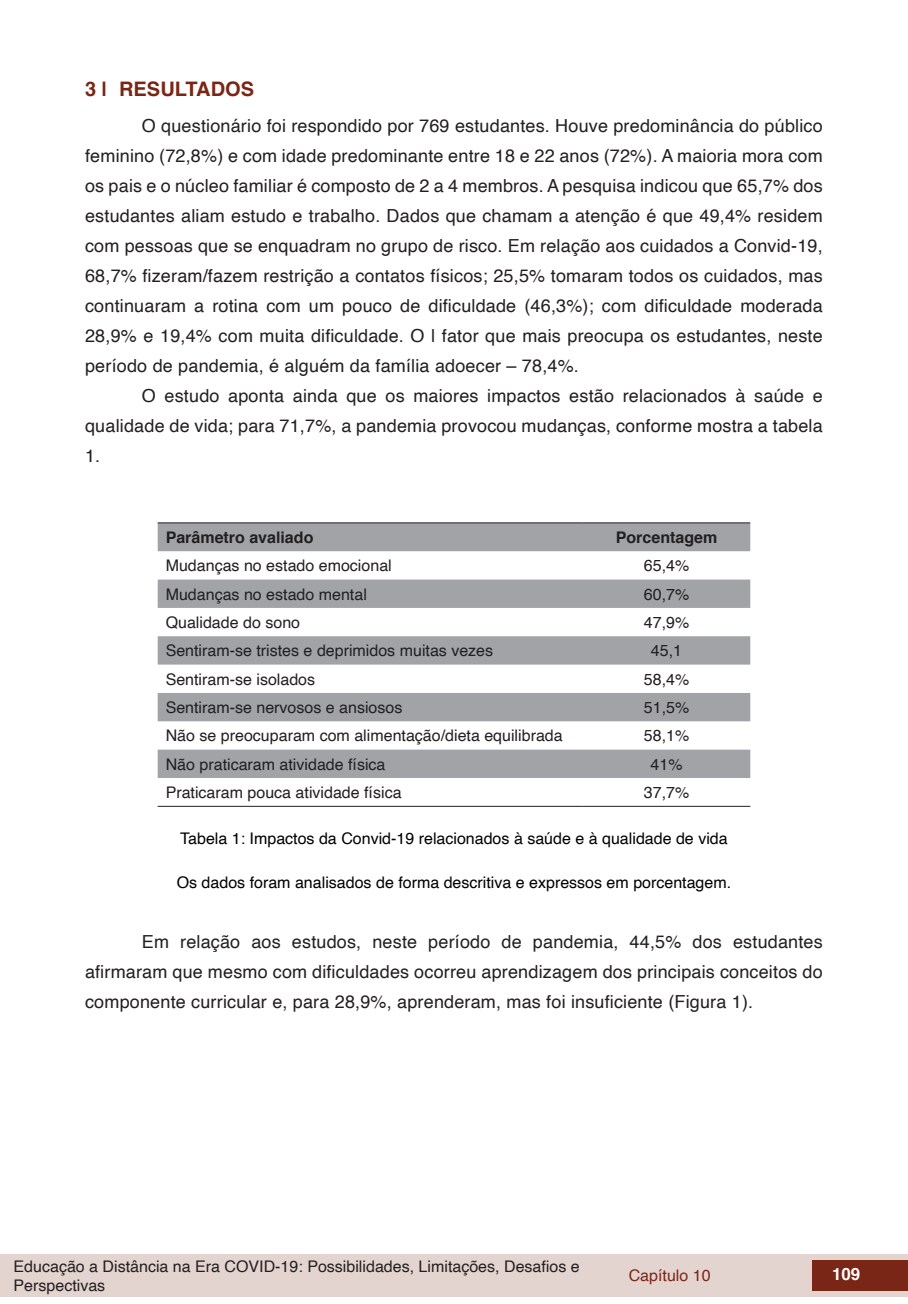
<style>
.page{position:relative;width:908px;height:1304px;background:#fff}
.page>*{position:absolute;margin:0;border:0;box-sizing:border-box;transform-origin:0 0}
.t1{font:700 20px "Helvetica";color:#7a2616}
.txt{font:18px/30px "Helvetica";letter-spacing:.01em;color:#231f20;text-align:justify}
.t2{font:700 16.8px "Helvetica";color:#fff}
.tab_txt_centro{font:16px/18.2px "Helvetica";color:#231f20}
.info_tab_graf_imag{font:16px "Helvetica";color:#000}
.tab_txt_centro-2{font:700 16px "Helvetica";color:#231f20}
.t3{font:16px "Helvetica";color:#7a2616}
</style>
<div class="page">
<div style="left:0;top:1254px;width:906px;height:43px;background:#e4d4d0"></div>
<div style="left:812px;top:1261px;width:95px;height:30px;background:#7a2616"></div>
<svg style="left:158px;top:523px;width:592px;height:255px;fill:#a1a3a6"></svg>
<hr style="left:158px;top:522px;width:424px;height:1px;background:#231f20">
<hr style="left:582px;top:522px;width:168px;height:1px;background:#231f20">
<hr style="left:158px;top:806px;width:424px;height:1px;background:#231f20">
<hr style="left:582px;top:806px;width:168px;height:1px;background:#231f20">
<p class="t1" style="left:85px;top:73px;width:170px">3 | RESULTADOS</p>
<p class="txt" style="left:85px;top:111px;width:738px;text-indent:57px">O questionário foi respondido por 769 estudantes. Houve predominância do público feminino (72,8%) e com idade predominante entre 18 e 22 anos (72%). A maioria mora com os pais e o núcleo familiar é composto de 2 a 4 membros. A pesquisa indicou que 65,7% dos estudantes aliam estudo e trabalho. Dados que chamam a atenção é que 49,4% residem com pessoas que se enquadram no grupo de risco. Em relação aos cuidados a Convid-19, 68,7% fizeram/fazem restrição a contatos físicos; 25,5% tomaram todos os cuidados, mas continuaram a rotina com um pouco de dificuldade (46,3%); com dificuldade moderada 28,9% e 19,4% com muita dificuldade. O l fator que mais preocupa os estudantes, neste período de pandemia, é alguém da família adoecer – 78,4%.</p>
<p class="txt" style="left:85px;top:381px;width:738px;text-indent:57px">O estudo aponta ainda que os maiores impactos estão relacionados à saúde e qualidade de vida; para 71,7%, a pandemia provocou mudanças, conforme mostra a tabela 1.</p>
<p class="tab_txt_centro-2" style="left:166px;top:524px;width:149px">Parâmetro avaliado</p>
<p class="tab_txt_centro-2" style="left:615px;top:524px;width:103px">Porcentagem</p>
<p class="tab_txt_centro" style="left:166px;top:557px;width:227px">Mudanças no estado emocional</p>
<p class="tab_txt_centro" style="left:643px;top:557px;width:47px">65,4%</p>
<p class="tab_txt_centro" style="left:166px;top:585px;width:202px">Mudanças no estado mental</p>
<p class="tab_txt_centro" style="left:643px;top:585px;width:47px">60,7%</p>
<p class="tab_txt_centro" style="left:166px;top:614px;width:136px">Qualidade do sono</p>
<p class="tab_txt_centro" style="left:643px;top:614px;width:47px">47,9%</p>
<p class="tab_txt_centro" style="left:166px;top:642px;width:329px">Sentiram-se tristes e deprimidos muitas vezes</p>
<p class="tab_txt_centro" style="left:650px;top:642px;width:33px">45,1</p>
<p class="tab_txt_centro" style="left:166px;top:670px;width:151px">Sentiram-se isolados</p>
<p class="tab_txt_centro" style="left:643px;top:670px;width:47px">58,4%</p>
<p class="tab_txt_centro" style="left:166px;top:699px;width:238px">Sentiram-se nervosos e ansiosos</p>
<p class="tab_txt_centro" style="left:643px;top:699px;width:47px">51,5%</p>
<p class="tab_txt_centro" style="left:166px;top:727px;width:398px">Não se preocuparam com alimentação/dieta equilibrada</p>
<p class="tab_txt_centro" style="left:643px;top:727px;width:47px">58,1%</p>
<p class="tab_txt_centro" style="left:166px;top:755px;width:221px">Não praticaram atividade física</p>
<p class="tab_txt_centro" style="left:650px;top:755px;width:34px">41%</p>
<p class="tab_txt_centro" style="left:166px;top:784px;width:237px">Praticaram pouca atividade física</p>
<p class="tab_txt_centro" style="left:643px;top:784px;width:47px">37,7%</p>
<p class="info_tab_graf_imag" style="left:180px;top:826px;width:548px">Tabela 1: Impactos da Convid-19 relacionados à saúde e à qualidade de vida</p>
<p class="info_tab_graf_imag" style="left:177px;top:870px;width:555px">Os dados foram analisados de forma descritiva e expressos em porcentagem.</p>
<p class="txt" style="left:85px;top:927px;width:738px;text-indent:57px">Em relação aos estudos, neste período de pandemia, 44,5% dos estudantes afirmaram que mesmo com dificuldades ocorreu aprendizagem dos principais conceitos do componente curricular e, para 28,9%, aprenderam, mas foi insuficiente (Figura 1).</p>
<p class="tab_txt_centro" style="left:14px;top:1258px;width:567px">Educação a Distância na Era COVID-19: Possibilidades, Limitações, Desafios e<br>Perspectivas</p>
<p class="t3" style="left:628px;top:1263px;width:83px">Capítulo 10</p>
<p class="t2" style="left:831px;top:1261px;width:30px">109</p>
</div>
